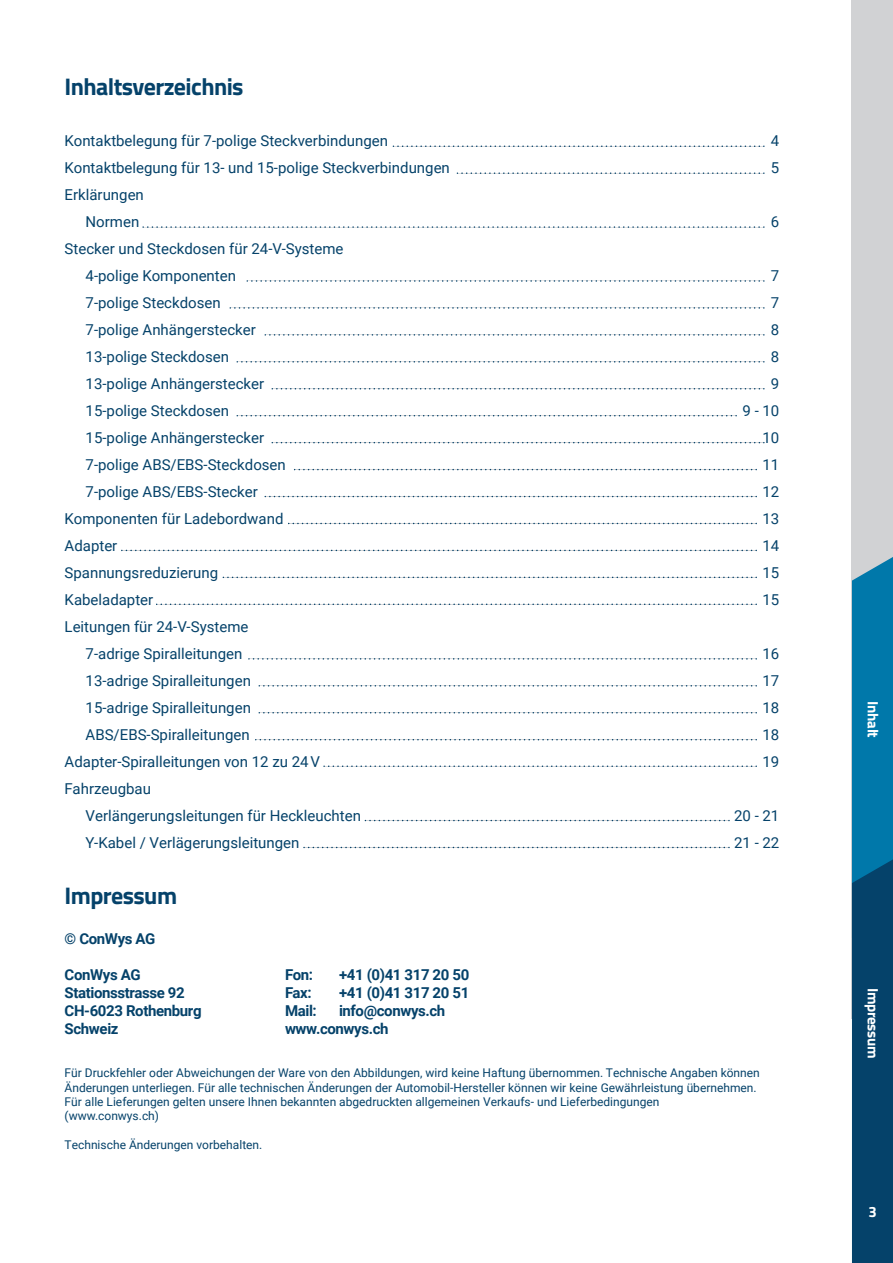
<style>
.page{position:relative;width:893px;height:1263px;background:#fff}
.page>*{position:absolute;margin:0;border:0;box-sizing:border-box;transform-origin:0 0}
.t1{font:700 24px "Titillium Web";letter-spacing:-.025em;color:#05426a}
.t2{font:15px/27px "Roboto";color:#05426a}
.t3{font:700 15px/18px "Roboto";letter-spacing:-.025em;color:#05426a}
.t4{font:700 15px "Titillium Web";letter-spacing:-.025em;color:#fff}
.t5{font:12px/14.4px "Roboto";color:#05426a}
</style>
<div class="page">
<svg style="left:457px;top:172px;width:308px;height:2px"></svg>
<svg style="left:143px;top:226px;width:622px;height:2px"></svg>
<svg style="left:247px;top:280px;width:518px;height:2px"></svg>
<svg style="left:230px;top:307px;width:535px;height:2px"></svg>
<svg style="left:265px;top:334px;width:500px;height:2px"></svg>
<svg style="left:272px;top:388px;width:493px;height:1px"></svg>
<svg style="left:237px;top:415px;width:500px;height:1px"></svg>
<svg style="left:272px;top:442px;width:493px;height:1px"></svg>
<svg style="left:295px;top:469px;width:462px;height:1px"></svg>
<svg style="left:289px;top:523px;width:468px;height:1px"></svg>
<svg style="left:122px;top:550px;width:635px;height:1px"></svg>
<svg style="left:223px;top:577px;width:534px;height:1px"></svg>
<svg style="left:157px;top:603px;width:600px;height:2px"></svg>
<svg style="left:249px;top:658px;width:508px;height:2px"></svg>
<svg style="left:259px;top:685px;width:498px;height:1px"></svg>
<svg style="left:259px;top:712px;width:498px;height:1px"></svg>
<svg style="left:256px;top:739px;width:501px;height:1px"></svg>
<svg style="left:365px;top:820px;width:365px;height:1px"></svg>
<svg style="left:304px;top:847px;width:426px;height:1px"></svg>
<svg style="left:393px;top:145px;width:372px;height:2px"></svg>
<svg style="left:237px;top:361px;width:528px;height:2px"></svg>
<svg style="left:265px;top:496px;width:492px;height:1px"></svg>
<svg style="left:324px;top:765px;width:433px;height:2px"></svg>
<div style="left:852px;top:0;width:41px;height:1018px;background:#d1d2d4"></div>
<svg style="left:852px;top:557px;width:41px;height:706px;background:#065b87"></svg>
<h1 class="t1" style="left:65px;top:68px;width:180px">Inhaltsverzeichnis</h1>
<p class="t2" style="left:65px;top:126px;width:325px">Kontaktbelegung für 7-polige Steckverbindungen</p>
<p class="t2" style="left:771px;top:126px;width:10px">4</p>
<p class="t2" style="left:65px;top:153px;width:387px">Kontaktbelegung für 13- und 15-polige Steckverbindungen</p>
<p class="t2" style="left:771px;top:153px;width:10px">5</p>
<p class="t2" style="left:86px;top:180px;width:60px;text-indent:-21px">Erklärungen<br>Normen</p>
<p class="t2" style="left:771px;top:207px;width:10px">6</p>
<p class="t2" style="left:86px;top:234px;width:259px;text-indent:-21px">Stecker und Steckdosen für 24-V-Systeme<br>4-polige Komponenten</p>
<p class="t2" style="left:771px;top:261px;width:10px">7</p>
<p class="t2" style="left:86px;top:288px;width:137px">7-polige Steckdosen</p>
<p class="t2" style="left:771px;top:288px;width:10px">7</p>
<p class="t2" style="left:86px;top:315px;width:172px">7-polige Anhängerstecker</p>
<p class="t2" style="left:771px;top:315px;width:10px">8</p>
<p class="t2" style="left:86px;top:342px;width:145px">13-polige Steckdosen</p>
<p class="t2" style="left:771px;top:342px;width:10px">8</p>
<p class="t2" style="left:86px;top:369px;width:180px">13-polige Anhängerstecker</p>
<p class="t2" style="left:771px;top:369px;width:10px">9</p>
<p class="t2" style="left:86px;top:396px;width:145px">15-polige Steckdosen</p>
<p class="t2" style="left:742px;top:396px;width:38px">9 - 10</p>
<p class="t2" style="left:86px;top:423px;width:180px">15-polige Anhängerstecker</p>
<p class="t2" style="left:762px;top:423px;width:18px">10</p>
<p class="t2" style="left:86px;top:450px;width:202px">7-polige ABS/EBS-Steckdosen</p>
<p class="t2" style="left:762px;top:450px;width:18px">11</p>
<p class="t2" style="left:86px;top:477px;width:174px">7-polige ABS/EBS-Stecker</p>
<p class="t2" style="left:762px;top:477px;width:18px">12</p>
<p class="t2" style="left:65px;top:504px;width:220px">Komponenten für Ladebordwand</p>
<p class="t2" style="left:762px;top:504px;width:18px">13</p>
<p class="t2" style="left:65px;top:531px;width:54px">Adapter</p>
<p class="t2" style="left:762px;top:531px;width:18px">14</p>
<p class="t2" style="left:65px;top:558px;width:155px">Spannungsreduzierung</p>
<p class="t2" style="left:762px;top:558px;width:18px">15</p>
<p class="t2" style="left:65px;top:585px;width:90px">Kabeladapter</p>
<p class="t2" style="left:762px;top:585px;width:18px">15</p>
<p class="t2" style="left:86px;top:612px;width:164px;text-indent:-21px">Leitungen für 24-V-Systeme<br>7-adrige Spiralleitungen</p>
<p class="t2" style="left:762px;top:639px;width:18px">16</p>
<p class="t2" style="left:86px;top:666px;width:167px">13-adrige Spiralleitungen</p>
<p class="t2" style="left:762px;top:666px;width:18px">17</p>
<p class="t2" style="left:86px;top:693px;width:167px">15-adrige Spiralleitungen</p>
<p class="t2" style="left:762px;top:693px;width:18px">18</p>
<p class="t2" style="left:86px;top:720px;width:165px">ABS/EBS-Spiralleitungen</p>
<p class="t2" style="left:762px;top:720px;width:18px">18</p>
<p class="t2" style="left:65px;top:747px;width:257px">Adapter-Spiralleitungen von 12 zu 24V</p>
<p class="t2" style="left:762px;top:747px;width:18px">19</p>
<p class="t2" style="left:86px;top:774px;width:277px;text-indent:-21px">Fahrzeugbau<br>Verlängerungsleitungen für Heckleuchten</p>
<p class="t2" style="left:734px;top:801px;width:47px">20 - 21</p>
<p class="t2" style="left:86px;top:828px;width:215px">Y-Kabel / Verlägerungsleitungen</p>
<p class="t2" style="left:734px;top:828px;width:47px">21 - 22</p>
<h1 class="t1" style="left:65px;top:877px;width:114px">Impressum</h1>
<p class="t3" style="left:65px;top:929px;width:92px">© ConWys AG</p>
<p class="t3" style="left:65px;top:965px;width:138px">ConWys AG<br>Stationsstrasse 92<br>CH-6023 Rothenburg<br>Schweiz</p>
<p class="t5" style="left:65px;top:1065px;width:697px">Für Druckfehler oder Abweichungen der Ware von den Abbildungen, wird keine Haftung übernommen. Technische Angaben können Änderungen unterliegen. Für alle technischen Änderungen der Automobil-Hersteller können wir keine Gewährleistung übernehmen.<br>Für alle Lieferungen gelten unsere Ihnen bekannten abgedruckten allgemeinen Verkaufs- und Lieferbedingungen<br>(www.conwys.ch)</p>
<p class="t5" style="left:65px;top:1137px;width:199px">Technische Änderungen vorbehalten.</p>
<p class="t3" style="left:285px;top:965px;width:30px">Fon:</p>
<p class="t3" style="left:339px;top:965px;width:132px">+41 (0)41 317 20 50</p>
<p class="t3" style="left:285px;top:983px;width:28px">Fax:</p>
<p class="t3" style="left:339px;top:983px;width:132px">+41 (0)41 317 20 51</p>
<p class="t3" style="left:285px;top:1001px;width:33px">Mail:</p>
<p class="t3" style="left:285px;top:1001px;width:162px;text-indent:54px">info@conwys.ch www.conwys.ch</p>
<p class="t4" style="left:884px;top:701px;width:38px;rotate:90deg">Inhalt</p>
<p class="t4" style="left:884px;top:988px;width:72px;rotate:90deg">Impressum</p>
<p class="t4" style="left:868px;top:1201px;width:10px">3</p>
</div>
